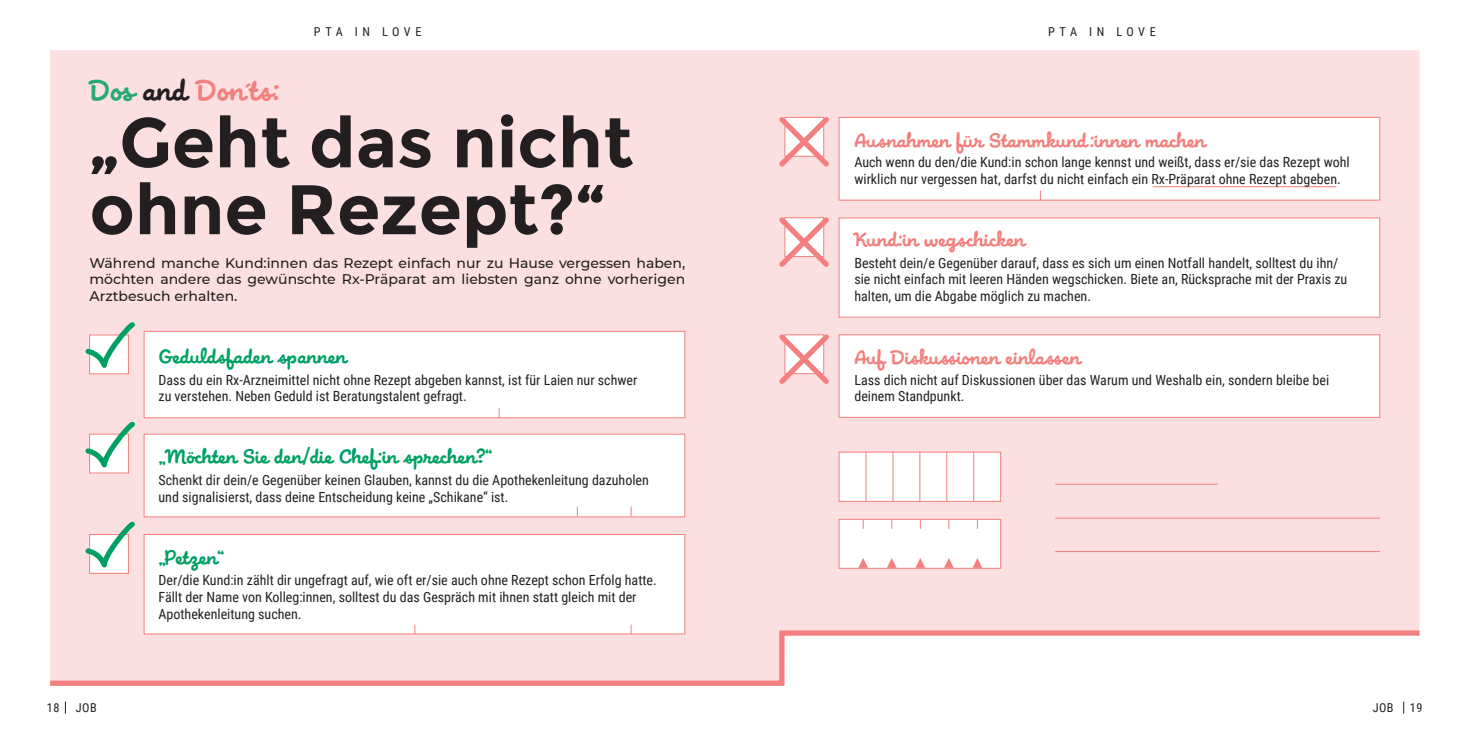
<style>
.page{position:relative;width:1469px;height:735px;background:#fff}
.page>*{position:absolute;margin:0;border:0;box-sizing:border-box;transform-origin:0 0}
.t1{font:700 70px/66.9px "Montserrat";color:#231f20}
.t2{font:43.75px "Mister Brown";color:#f3807e}
.t3{font:29.75px "Mister Brown";color:#f3807e}
.t4{font:29.75px "Mister Brown";color:#00a064}
.t5{font:14px/16.6px "Roboto Condensed";color:#231f20}
.t6{font:500 14px/16.6px "Montserrat";color:#231f20;text-align:justify}
.t7{font:12.25px "Roboto Condensed";letter-spacing:.37em;color:#231f20}
.t8{font:12.25px "Roboto Condensed";letter-spacing:.345em;color:#231f20}
.s1{color:#26aa73}
.s2{color:#231f20}
</style>
<div class="page">
<div style="left:50px;top:50px;width:1369px;height:577px;background:#fce0e1"></div>
<svg style="left:1403px;top:701px;width:1px;height:12px"></svg>
<svg style="left:65px;top:701px;width:1px;height:12px"></svg>
<div style="left:144px;top:331px;width:541px;height:86px;background:#fff"></div>
<div style="left:144px;top:331px;width:541px;height:87px;border:1px solid #f3807e"></div>
<div style="left:839px;top:452px;width:161px;height:49px;background:#fff"></div>
<hr style="left:865px;top:451px;width:1px;height:50px;background:#f3807e">
<hr style="left:892px;top:451px;width:1px;height:50px;background:#f3807e">
<hr style="left:919px;top:451px;width:1px;height:50px;background:#f3807e">
<hr style="left:946px;top:451px;width:1px;height:50px;background:#f3807e">
<hr style="left:973px;top:451px;width:1px;height:50px;background:#f3807e">
<div style="left:838px;top:451px;width:163px;height:50px;border:1px solid #f3807e"></div>
<div style="left:839px;top:519px;width:161px;height:49px;background:#fff"></div>
<div style="left:838px;top:518px;width:163px;height:50px;border:1px solid #f3807e"></div>
<div style="left:144px;top:434px;width:541px;height:82px;background:#fff"></div>
<div style="left:144px;top:433px;width:541px;height:84px;border:1px solid #f3807e"></div>
<div style="left:839px;top:117px;width:540px;height:83px;background:#fff"></div>
<div style="left:838px;top:117px;width:542px;height:83px;border:1px solid #f3807e"></div>
<div style="left:144px;top:534px;width:541px;height:99px;background:#fff"></div>
<div style="left:144px;top:533px;width:541px;height:101px;border:1px solid #f3807e"></div>
<svg style="left:50px;top:627px;width:1370px;height:59px"></svg>
<svg style="left:83px;top:317px;width:56px;height:71px"></svg>
<svg style="left:83px;top:417px;width:56px;height:71px"></svg>
<svg style="left:83px;top:517px;width:56px;height:71px"></svg>
<svg style="left:774px;top:112px;width:59px;height:59px"></svg>
<svg style="left:774px;top:212px;width:59px;height:59px"></svg>
<svg style="left:774px;top:329px;width:59px;height:59px"></svg>
<hr style="left:1055px;top:483px;width:162px;height:1px;background:#f3807e">
<hr style="left:1055px;top:517px;width:325px;height:1px;background:#f3807e">
<hr style="left:1055px;top:551px;width:325px;height:1px;background:#f3807e">
<svg style="left:858px;top:558px;width:10px;height:9px"></svg>
<svg style="left:886px;top:558px;width:10px;height:9px"></svg>
<svg style="left:915px;top:558px;width:10px;height:9px"></svg>
<svg style="left:944px;top:558px;width:9px;height:9px"></svg>
<svg style="left:972px;top:558px;width:10px;height:9px"></svg>
<hr style="left:1152px;top:186px;width:184px;height:1px;background:#f3807e">
<div style="left:839px;top:218px;width:540px;height:99px;background:#fff"></div>
<div style="left:838px;top:217px;width:542px;height:100px;border:1px solid #f3807e"></div>
<div style="left:839px;top:334px;width:540px;height:83px;background:#fff"></div>
<div style="left:838px;top:334px;width:542px;height:83px;border:1px solid #f3807e"></div>
<p class="t7" style="left:314px;top:23px;width:109px">PTA IN LOVE</p>
<p class="t7" style="left:1048px;top:23px;width:109px">PTA IN LOVE</p>
<h2 class="t2" style="left:89px;top:70px;width:192px"><span class="s1">Dos</span> <span class="s2">and</span> Don´ts:</h2>
<h1 class="t1" style="left:89px;top:109px;width:545px">„Geht das nicht ohne Rezept?“</h1>
<p class="t6" style="left:89px;top:254px;width:597px">Während manche Kund:innen das Rezept einfach nur zu Hause vergessen haben, möchten andere das gewünschte Rx-Präparat am liebsten ganz ohne vorherigen Arztbesuch erhalten.</p>
<h3 class="t4" style="left:158px;top:342px;width:190px">Geduldsfaden spannen</h3>
<p class="t5" style="left:158px;top:371px;width:480px">Dass du ein Rx-Arzneimittel nicht ohne Rezept abgeben kannst, ist für Laien nur schwer zu verstehen. Neben Geduld ist Beratungstalent gefragt.</p>
<h3 class="t4" style="left:158px;top:442px;width:336px">„Möchten Sie den/die Chef:in sprechen?“</h3>
<p class="t5" style="left:158px;top:471px;width:492px">Schenkt dir dein/e Gegenüber keinen Glauben, kannst du die Apothekenleitung dazuholen und signalisierst, dass deine Entscheidung keine „Schikane“ ist.</p>
<h3 class="t4" style="left:158px;top:542px;width:68px">„Petzen“</h3>
<p class="t5" style="left:158px;top:571px;width:500px">Der/die Kund:in zählt dir ungefragt auf, wie oft er/sie auch ohne Rezept schon Erfolg hatte.<br>Fällt der Name von Kolleg:innen, solltest du das Gespräch mit ihnen statt gleich mit der<br>Apothekenleitung suchen.</p>
<h3 class="t3" style="left:854px;top:126px;width:353px">Ausnahmen für Stammkund:innen machen</h3>
<p class="t5" style="left:854px;top:153px;width:497px">Auch wenn du den/die Kund:in schon lange kennst und weißt, dass er/sie das Rezept wohl wirklich nur vergessen hat, darfst du nicht einfach ein Rx-Präparat ohne Rezept abgeben.</p>
<h3 class="t3" style="left:854px;top:225px;width:172px">Kund:in wegschicken</h3>
<p class="t5" style="left:854px;top:254px;width:494px">Besteht dein/e Gegenüber darauf, dass es sich um einen Notfall handelt, solltest du ihn/ sie nicht einfach mit leeren Händen wegschicken. Biete an, Rücksprache mit der Praxis zu halten, um die Abgabe möglich zu machen.</p>
<h3 class="t3" style="left:854px;top:343px;width:228px">Auf Diskussionen einlassen</h3>
<p class="t5" style="left:854px;top:371px;width:476px">Lass dich nicht auf Diskussionen über das Warum und Weshalb ein, sondern bleibe bei deinem Standpunkt.</p>
<p class="t8" style="left:47px;top:698px;width:14px">18</p>
<p class="t8" style="left:76px;top:698px;width:22px">JOB</p>
<p class="t8" style="left:1372px;top:698px;width:22px">JOB</p>
<p class="t8" style="left:1409px;top:698px;width:14px">19</p>
</div>
